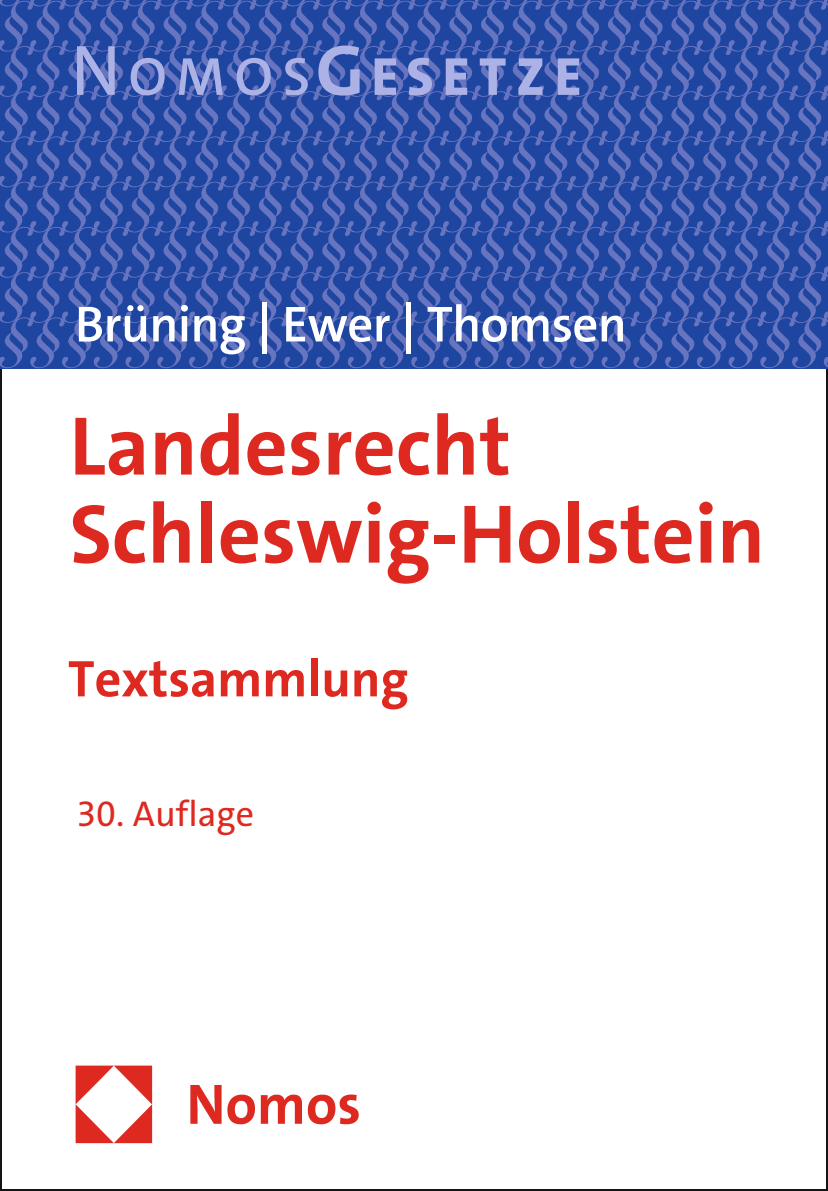
<style>
.page{position:relative;width:828px;height:1191px;background:#fff}
.page>*{position:absolute;margin:0;border:0;box-sizing:border-box;transform-origin:0 0}
.t1{font:700 84px/88px "The Sans C5";color:#de2921}
.t2{font:800 54px "The Sans C5";letter-spacing:.17em;color:#adb2e6}
.t3{font:700 52px "The Sans C5";color:#de2921}
.t4{font:600 51px "The Sans C5";letter-spacing:-.015em;color:#fff}
.t5{font:36px "The Sans C5";color:#de2921}
.s1{font-weight:400;font-size:72px}
.s2{font-weight:600}
.s3{font-weight:700;font-size:72px}
</style>
<div class="page">
<img style="left:0;top:0;width:828px;height:378px">
<img style="left:75px;top:1065px;width:284px;height:78px">
<p class="t2" style="left:71px;top:42px;width:512px"><span class="s1">N</span><span class="s2">OMOS</span><span class="s3">G</span>ESETZE</p>
<p class="t4" style="left:75px;top:291px;width:553px">Brüning | Ewer | Thomsen</p>
<p class="t1" style="left:70px;top:403px;width:697px">Landesrecht<br>Schleswig-Holstein</p>
<p class="t3" style="left:68px;top:645px;width:342px">Textsammlung</p>
<p class="t5" style="left:76px;top:791px;width:179px">30. Auflage</p>
</div>
